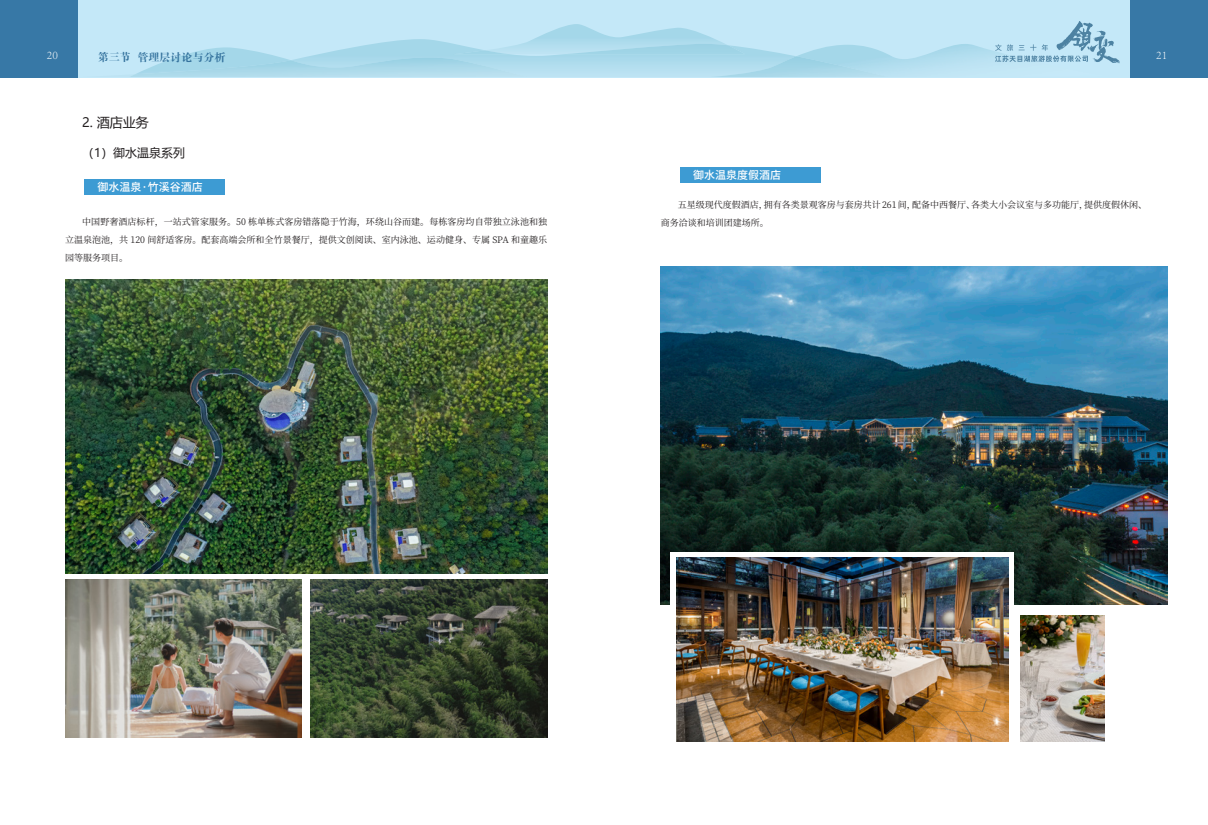
<style>
.page{position:relative;width:1208px;height:825px;background:#fff}
.page>*{position:absolute;margin:0;border:0;box-sizing:border-box;transform-origin:0 0}
.t1{font:13px "Microsoft Ya Hei";color:#231f20}
.t2{font:12px "Microsoft Ya Hei";color:#231f20}
.t3{font:300 12px "Adobe Song Std";color:#fff}
.内容-正常字{font:500 11px "Source Han Sans CN";color:#fff}
.t4{font:11px "FZDBSK GBK1 0";color:#35739e}
.内容-正常字-2{font:9px/18px "Source Han Serif SC";color:#231f20;text-align:justify}
</style>
<div class="page">
<div style="left:78px;top:0;width:1053px;height:78px;background:#c4e8f8"></div>
<img style="left:798px;top:44px;width:197px;height:29px">
<img style="left:534px;top:24px;width:180px;height:15px">
<img style="left:710px;top:56px;width:177px;height:21px">
<div style="left:1130px;top:0;width:78px;height:78px;background:#3778a6"></div>
<div style="left:0;top:0;width:78px;height:78px;background:#3778a6"></div>
<svg style="left:995px;top:21px;width:125px;height:43px"></svg>
<img style="left:65px;top:279px;width:482px;height:294px">
<img style="left:660px;top:266px;width:507px;height:338px">
<div style="left:670px;top:552px;width:343px;height:116px;background:#fff"></div>
<div style="left:84px;top:179px;width:141px;height:16px;background:#3d9bd3"></div>
<div style="left:679px;top:168px;width:141px;height:15px;background:#3d9bd3"></div>
<img style="left:65px;top:580px;width:237px;height:157px">
<img style="left:311px;top:580px;width:236px;height:157px">
<img style="left:676px;top:557px;width:332px;height:185px">
<img style="left:1020px;top:616px;width:84px;height:125px">
<h2 class="t3" style="left:47px;top:48px;width:13px">20</h2>
<p class="t4" style="left:98px;top:51px;width:129px">第三节 管理层讨论与分析</p>
<h2 class="t3" style="left:1156px;top:48px;width:13px">21</h2>
<p class="t1" style="left:82px;top:113px;width:68px">2. 酒店业务</p>
<p class="t2" style="left:82px;top:145px;width:105px">（1）御水温泉系列</p>
<p class="内容-正常字" style="left:98px;top:180px;width:107px">御水温泉·竹溪谷酒店</p>
<p class="内容-正常字-2" style="left:65px;top:213px;width:483px;text-indent:17px">中国野奢酒店标杆，一站式管家服务。50 栋单栋式客房错落隐于竹海，环绕山谷而建。每栋客房均自带独立泳池和独立温泉泡池，共 120 间舒适客房。配套高端会所和全竹景餐厅，提供文创阅读、室内泳池、运动健身、专属 SPA 和童趣乐园等服务项目。</p>
<p class="内容-正常字" style="left:693px;top:169px;width:89px">御水温泉度假酒店</p>
<p class="内容-正常字-2" style="left:660px;top:196px;width:488px;text-indent:17px">五星级现代度假酒店，拥有各类景观客房与套房共计 261 间，配备中西餐厅、各类大小会议室与多功能厅，提供度假休闲、商务洽谈和培训团建场所。</p>
</div>
